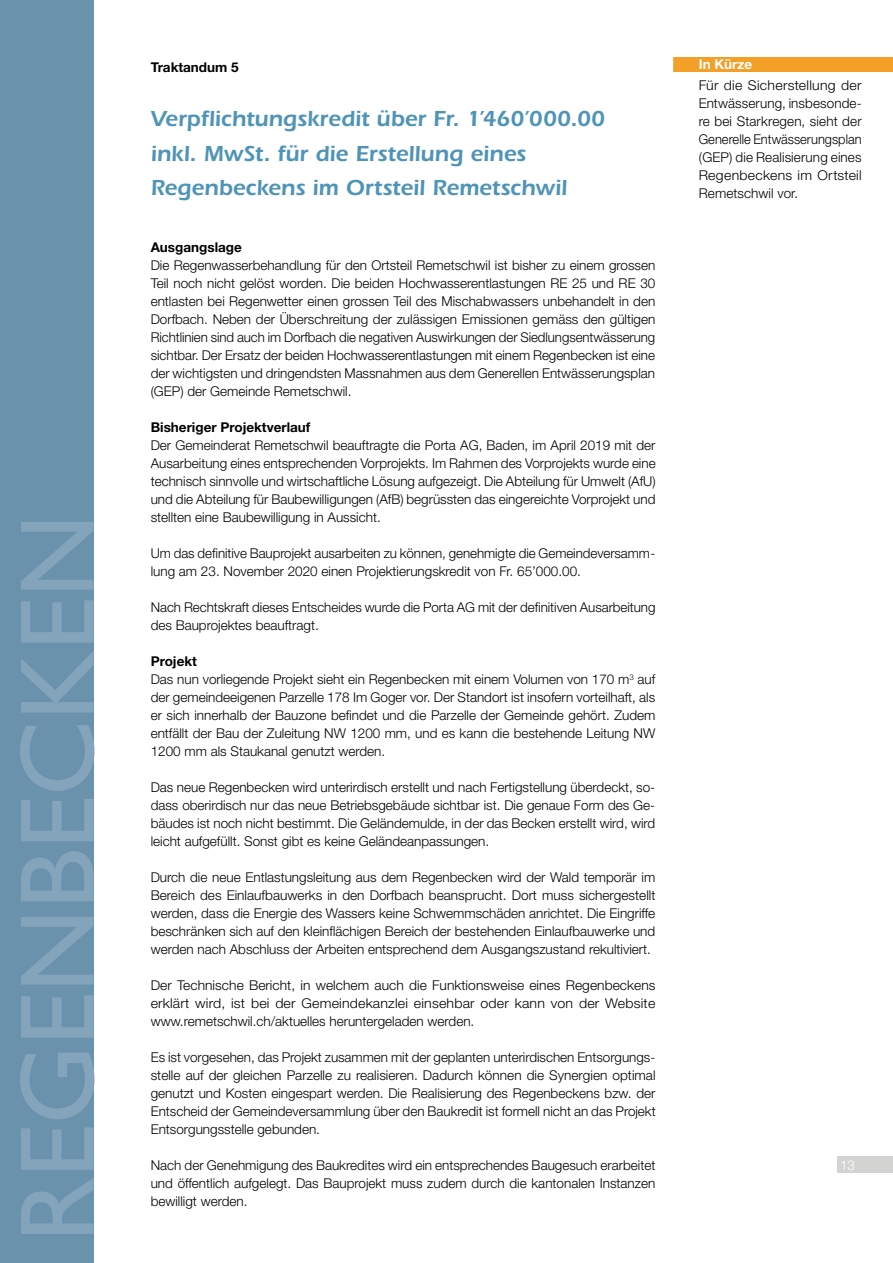
<style>
.page{position:relative;width:893px;height:1263px;background:#fff}
.page>*{position:absolute;margin:0;border:0;box-sizing:border-box;transform-origin:0 0}
.t1{font:106.5px "Gill Sans";letter-spacing:-.005em;color:#83a4bb}
.t2{font:600 22.5px/34.5px "Itc Eras";letter-spacing:-.005em;color:#4e94b7}
.t3{font:300 13.5px/18px "Helvetica Neue";color:#000;text-align:justify}
.t4{font:300 13.5px/18px "Helvetica Neue";color:#000;text-align:justify;scale:1.04 1}
.t5{font:700 13.5px "Helvetica Neue";color:#000}
.t6{font:700 13.5px "Helvetica Neue";color:#fff}
.t7{font:300 13.5px "Helvetica Neue";color:#fff}
.s1{font-weight:700}
</style>
<div class="page">
<div style="left:0;top:0;width:94px;height:1263px;background:#6b92ac"></div>
<div style="left:837px;top:1156px;width:56px;height:17px;background:#d3d3d2"></div>
<div style="left:673px;top:57px;width:220px;height:15px;background:#f49f28"></div>
<h1 class="t1" style="left:-3px;top:1242px;width:730px;rotate:-90deg">REGENBECKEN</h1>
<p class="t5" style="left:151px;top:59px;width:90px">Traktandum 5</p>
<h2 class="t2" style="left:151px;top:101px;width:456px">Verpflichtungskredit über Fr. 1’460’000.00 inkl. MwSt. für die Erstellung eines<br>Regenbeckens im Ortsteil Remetschwil</h2>
<p class="t5" style="left:151px;top:239px;width:93px">Ausgangslage</p>
<p class="t3" style="left:151px;top:256px;width:506px">Die Regenwasserbehandlung für den Ortsteil Remetschwil ist bisher zu einem grossen Teil noch nicht gelöst worden. Die beiden Hochwasserentlastungen RE 25 und RE 30 entlasten bei Regenwetter einen grossen Teil des Mischabwassers unbehandelt in den Dorfbach. Neben der Überschreitung der zulässigen Emissionen gemäss den gültigen Richtlinien sind auch im Dorfbach die negativen Auswirkungen der Siedlungsentwässerung sichtbar. Der Ersatz der beiden Hochwasserentlastungen mit einem Regenbecken ist eine der wichtigsten und dringendsten Massnahmen aus dem Generellen Entwässerungsplan (GEP) der Gemeinde Remetschwil.</p>
<p class="t5" style="left:151px;top:419px;width:161px">Bisheriger Projektverlauf</p>
<p class="t3" style="left:151px;top:436px;width:506px">Der Gemeinderat Remetschwil beauftragte die Porta AG, Baden, im April 2019 mit der Ausarbeitung eines entsprechenden Vorprojekts. Im Rahmen des Vorprojekts wurde eine technisch sinnvolle und wirtschaftliche Lösung aufgezeigt. Die Abteilung für Umwelt (AfU) und die Abteilung für Baubewilligungen (AfB) begrüssten das eingereichte Vorprojekt und stellten eine Baubewilligung in Aussicht.</p>
<p class="t3" style="left:151px;top:544px;width:506px">Um das definitive Bauprojekt ausarbeiten zu können, genehmigte die Gemeindeversamm&shy;lung am 23. November 2020 einen Projektierungskredit von Fr. 65’000.00.</p>
<p class="t3" style="left:151px;top:598px;width:506px">Nach Rechtskraft dieses Entscheides wurde die Porta AG mit der definitiven Ausarbeitung des Bauprojektes beauftragt.</p>
<p class="t3" style="left:151px;top:652px;width:506px;text-align:left"><span class="s1">Projekt<br></span>Das nun vorliegende Projekt sieht ein Regenbecken mit einem Volumen von 170 m<sup>3</sup> auf der gemeindeeigenen Parzelle 178 Im Goger vor. Der Standort ist insofern vorteilhaft, als er sich innerhalb der Bauzone befindet und die Parzelle der Gemeinde gehört. Zudem entfällt der Bau der Zuleitung NW 1200 mm, und es kann die bestehende Leitung NW 1200 mm als Staukanal genutzt werden.</p>
<p class="t3" style="left:151px;top:778px;width:506px">Das neue Regenbecken wird unterirdisch erstellt und nach Fertigstellung überdeckt, so&shy;dass oberirdisch nur das neue Betriebsgebäude sichtbar ist. Die genaue Form des Ge&shy;bäudes ist noch nicht bestimmt. Die Geländemulde, in der das Becken erstellt wird, wird leicht aufgefüllt. Sonst gibt es keine Geländeanpassungen.</p>
<p class="t3" style="left:151px;top:868px;width:506px">Durch die neue Entlastungsleitung aus dem Regenbecken wird der Wald temporär im Bereich des Einlaufbauwerks in den Dorfbach beansprucht. Dort muss sichergestellt werden, dass die Energie des Wassers keine Schwemmschäden anrichtet. Die Eingriffe beschränken sich auf den kleinflächigen Bereich der bestehenden Einlaufbauwerke und werden nach Abschluss der Arbeiten entsprechend dem Ausgangszustand rekultiviert.</p>
<p class="t3" style="left:151px;top:976px;width:506px">Der Technische Bericht, in welchem auch die Funktionsweise eines Regenbeckens erklärt wird, ist bei der Gemeindekanzlei einsehbar oder kann von der Website www.remetschwil.ch/aktuelles heruntergeladen werden.</p>
<p class="t3" style="left:151px;top:1048px;width:506px">Es ist vorgesehen, das Projekt zusammen mit der geplanten unterirdischen Entsorgungs&shy;stelle auf der gleichen Parzelle zu realisieren. Dadurch können die Synergien optimal genutzt und Kosten eingespart werden. Die Realisierung des Regenbeckens bzw. der Entscheid der Gemeindeversammlung über den Baukredit ist formell nicht an das Projekt Entsorgungsstelle gebunden.</p>
<p class="t3" style="left:151px;top:1156px;width:506px">Nach der Genehmigung des Baukredites wird ein entsprechendes Baugesuch erarbeitet und öffentlich aufgelegt. Das Bauprojekt muss zudem durch die kantonalen Instanzen bewilligt werden.</p>
<p class="t6" style="left:699px;top:56px;width:55px">In Kürze</p>
<p class="t4" style="left:699px;top:76px;width:158px">Für die Sicherstellung der Entwässerung, insbesonde&shy;re bei Starkregen, sieht der Generelle Entwässerungsplan (GEP) die Realisierung eines Regenbeckens im Ortsteil Remetschwil vor.</p>
<p class="t7" style="left:840px;top:1157px;width:17px">13</p>
</div>
